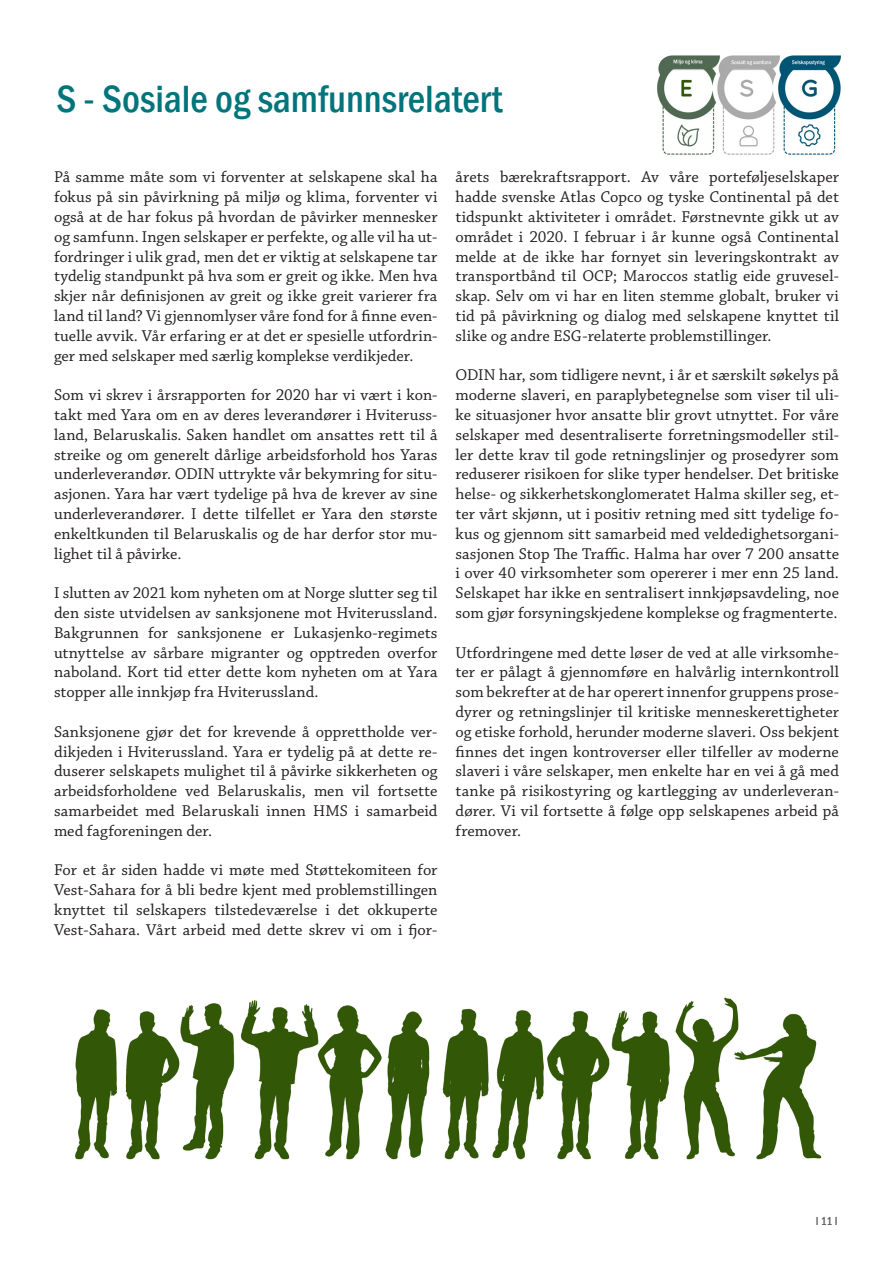
<style>
.page{position:relative;width:893px;height:1263px;background:#fff}
.page>*{position:absolute;margin:0;border:0;box-sizing:border-box;transform-origin:0 0}
.t1{font:500 condensed 39px "Franklin Gothic";color:#01747c}
.t2{font:16.5px/19.8px "Chaparral Pro";letter-spacing:.005em;color:#231f20;text-align:justify}
.t3{font:500 condensed 12px "Franklin Gothic";color:#5f5f62}
</style>
<div class="page">
<img style="left:657px;top:55px;width:184px;height:100px">
<img style="left:75px;top:997px;width:747px;height:163px">
<p class="t1" style="left:56px;top:74px;width:448px">S - Sosiale og samfunnsrelatert</p>
<p class="t2" style="left:54px;top:168px;width:385px">På samme måte som vi forventer at selskapene skal ha fokus på sin påvirkning på miljø og klima, forventer vi også at de har fokus på hvordan de påvirker mennesker og samfunn. Ingen selskaper er perfekte, og alle vil ha ut&shy;fordringer i ulik grad, men det er viktig at selskapene tar tydelig standpunkt på hva som er greit og ikke. Men hva skjer når definisjonen av greit og ikke greit varierer fra land til land? Vi gjennomlyser våre fond for å finne even&shy;tuelle avvik. Vår erfaring er at det er spesielle utfordrin&shy;ger med selskaper med særlig komplekse verdikjeder.</p>
<p class="t2" style="left:54px;top:386px;width:385px">Som vi skrev i årsrapporten for 2020 har vi vært i kon&shy;takt med Yara om en av deres leverandører i Hviteruss&shy;land, Belaruskalis. Saken handlet om ansattes rett til å streike og om generelt dårlige arbeidsforhold hos Yaras underleverandør. ODIN uttrykte vår bekymring for situ&shy;asjonen. Yara har vært tydelige på hva de krever av sine underleverandører. I dette tilfellet er Yara den største enkeltkunden til Belaruskalis og de har derfor stor mu&shy;lighet til å påvirke.</p>
<p class="t2" style="left:54px;top:584px;width:385px">I slutten av 2021 kom nyheten om at Norge slutter seg til den siste utvidelsen av sanksjonene mot Hviterussland.<br>Bakgrunnen for sanksjonene er Lukasjenko-regimets utnyttelse av sårbare migranter og opptreden overfor naboland. Kort tid etter dette kom nyheten om at Yara stopper alle innkjøp fra Hviterussland.</p>
<p class="t2" style="left:54px;top:722px;width:385px">Sanksjonene gjør det for krevende å opprettholde ver&shy;dikjeden i Hviterussland. Yara er tydelig på at dette re&shy;duserer selskapets mulighet til å påvirke sikkerheten og arbeidsforholdene ved Belaruskalis, men vil fortsette samarbeidet med Belaruskali innen HMS i samarbeid med fagforeningen der.</p>
<p class="t2" style="left:54px;top:861px;width:385px">For et år siden hadde vi møte med Støttekomiteen for Vest-Sahara for å bli bedre kjent med problemstillingen knyttet til selskapers tilstedeværelse i det okkuperte Vest-Sahara. Vårt arbeid med dette skrev vi om i fjor-</p>
<p class="t2" style="left:455px;top:168px;width:385px">årets bærekraftsrapport. Av våre porteføljeselskaper hadde svenske Atlas Copco og tyske Continental på det tidspunkt aktiviteter i området. Førstnevnte gikk ut av området i 2020. I februar i år kunne også Continental melde at de ikke har fornyet sin leveringskontrakt av transportbånd til OCP; Maroccos statlig eide gruvesel&shy;skap. Selv om vi har en liten stemme globalt, bruker vi tid på påvirkning og dialog med selskapene knyttet til slike og andre ESG-relaterte problemstillinger.</p>
<p class="t2" style="left:455px;top:366px;width:385px">ODIN har, som tidligere nevnt, i år et særskilt søkelys på moderne slaveri, en paraplybetegnelse som viser til uli&shy;ke situasjoner hvor ansatte blir grovt utnyttet. For våre selskaper med desentraliserte forretningsmodeller stil&shy;ler dette krav til gode retningslinjer og prosedyrer som reduserer risikoen for slike typer hendelser. Det britiske helse- og sikkerhetskonglomeratet Halma skiller seg, et&shy;ter vårt skjønn, ut i positiv retning med sitt tydelige fo&shy;kus og gjennom sitt samarbeid med veldedighetsorgani&shy;sasjonen Stop The Traffic. Halma har over 7 200 ansatte i over 40 virksomheter som opererer i mer enn 25 land.<br>Selskapet har ikke en sentralisert innkjøpsavdeling, noe som gjør forsyningskjedene komplekse og fragmenterte.</p>
<p class="t2" style="left:455px;top:643px;width:385px">Utfordringene med dette løser de ved at alle virksomhe&shy;ter er pålagt å gjennomføre en halvårlig internkontroll som bekrefter at de har operert innenfor gruppens prose&shy;dyrer og retningslinjer til kritiske menneskerettigheter og etiske forhold, herunder moderne slaveri. Oss bekjent finnes det ingen kontroverser eller tilfeller av moderne slaveri i våre selskaper, men enkelte har en vei å gå med tanke på risikostyring og kartlegging av underleveran&shy;dører. Vi vil fortsette å følge opp selskapenes arbeid på fremover.</p>
<p class="t3" style="left:816px;top:1212px;width:23px">I 11 I</p>
</div>
